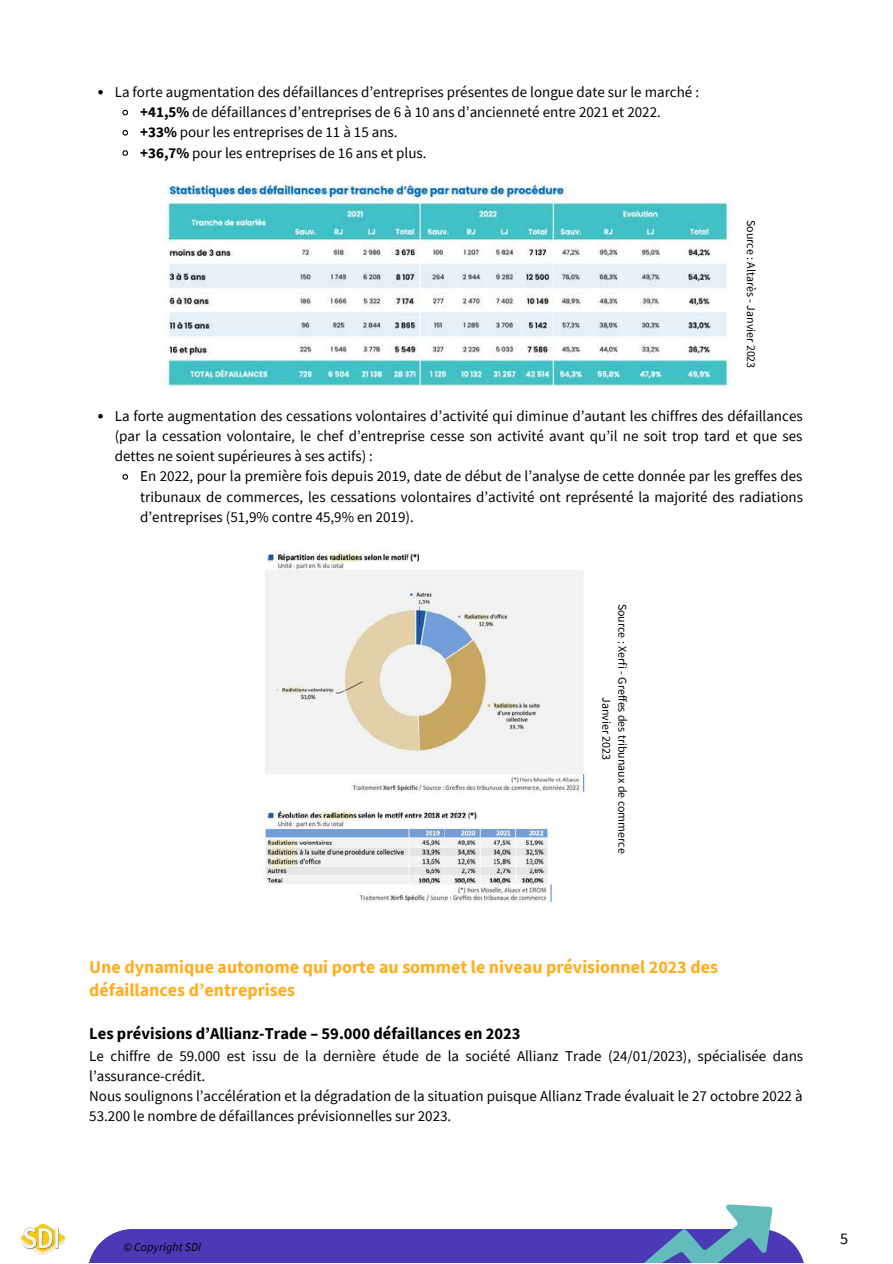
<style>
.page{position:relative;width:893px;height:1264px;background:#fff}
.page>*{position:absolute;margin:0;border:0;box-sizing:border-box;transform-origin:0 0}
.t1{font:700 18px/23.5px "Source Sans Pro";color:#ffad1c}
.t2{font:700 16.5px "Source Sans Pro";color:#000}
.t3{font:16.2px "Source Sans Pro";color:#000}
.t4{font:15px/20.2px "Source Sans Pro";color:#000}
.t5{font:italic 12.15px "Source Sans Pro";color:#000}
.t6{font:11.85px/15.9px "Source Sans Pro";color:#000;text-align:center}
.s1{font-weight:700}
</style>
<div class="page">
<svg style="left:98px;top:90px;width:5px;height:4px"></svg>
<svg style="left:122px;top:109px;width:7px;height:7px"></svg>
<svg style="left:122px;top:130px;width:7px;height:6px"></svg>
<svg style="left:122px;top:150px;width:6px;height:6px"></svg>
<svg style="left:98px;top:414px;width:5px;height:4px"></svg>
<svg style="left:122px;top:474px;width:7px;height:6px"></svg>
<img style="left:163px;top:179px;width:569px;height:208px">
<img style="left:261px;top:551px;width:325px;height:352px">
<div style="left:87px;top:1228px;width:718px;height:34px;background:#4b39b5"></div>
<img style="left:21px;top:1224px;width:44px;height:30px">
<svg style="left:629px;top:1204px;width:143px;height:58px"></svg>
<p class="t4" style="left:140px;top:81px;width:560px;text-indent:-25px">La forte augmentation des défaillances d’entreprises présentes de longue date sur le marché : <span class="s1">+41,5%</span> de défaillances d’entreprises de 6 à 10 ans d’ancienneté entre 2021 et 2022. <span class="s1">+33%</span> pour les entreprises de 11 à 15 ans.<br><span class="s1">+36,7%</span> pour les entreprises de 16 ans et plus.</p>
<p class="t6" style="left:759px;top:220px;width:150px;rotate:90deg">Source : Altarès - Janvier 2023</p>
<p class="t4" style="left:115px;top:405px;width:689px;text-align:justify">La forte augmentation des cessations volontaires d’activité qui diminue d’autant les chiffres des défaillances (par la cessation volontaire, le chef d’entreprise cesse son activité avant qu’il ne soit trop tard et que ses dettes ne soient supérieures à ses actifs) :</p>
<p class="t4" style="left:140px;top:466px;width:664px;text-align:justify">En 2022, pour la première fois depuis 2019, date de début de l’analyse de cette donnée par les greffes des tribunaux de commerces, les cessations volontaires d’activité ont représenté la majorité des radiations d’entreprises (51,9% contre 45,9% en 2019).</p>
<p class="t6" style="left:630px;top:603px;width:252px;rotate:90deg">Source : Xerfi - Greffes des tribunaux de commerce<br>Janvier 2023</p>
<p class="t1" style="left:89px;top:954px;width:630px">Une dynamique autonome qui porte au sommet le niveau prévisionnel 2023 des défaillances d’entreprises</p>
<p class="t2" style="left:89px;top:1022px;width:433px">Les prévisions d’Allianz-Trade – 59.000 défaillances en 2023</p>
<p class="t4" style="left:89px;top:1045px;width:715px">Le chiffre de 59.000 est issu de la dernière étude de la société Allianz Trade (24/01/2023), spécialisée dans l’assurance-crédit.<br>Nous soulignons l’accélération et la dégradation de la situation puisque Allianz Trade évaluait le 27 octobre 2022 à 53.200 le nombre de défaillances prévisionnelles sur 2023.</p>
<p class="t5" style="left:124px;top:1238px;width:79px">© Copyright SDI</p>
<p class="t3" style="left:840px;top:1227px;width:10px">5</p>
</div>
